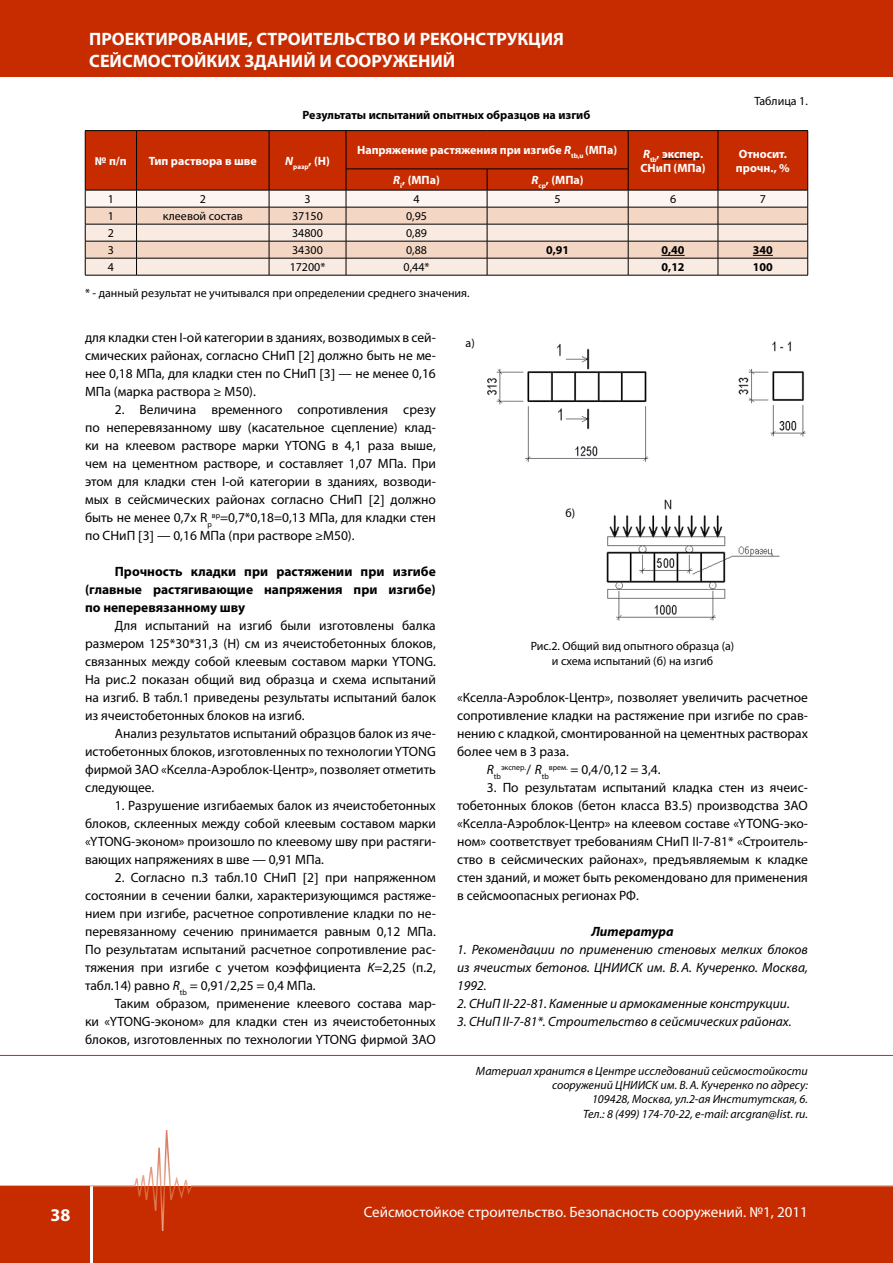
<style>
.page{position:relative;width:893px;height:1263px;background:#fff}
.page>*{position:absolute;margin:0;border:0;box-sizing:border-box;transform-origin:0 0}
.t1{font:700 18px/21.6px "Myriad Pro";color:#fff}
.t2{font:15px "Myriad Pro";color:#fff}
.t3{font:13.5px/18px "Myriad Pro";color:#000;text-align:justify}
.t4{font:italic 13.5px/18px "Myriad Pro";color:#000;text-align:justify}
.t5{font:700 13.5px "Myriad Pro";color:#000}
.t6{font:italic 700 13.5px "Myriad Pro";color:#000}
.t7{font:12px/14.4px "Myriad Pro";color:#000;text-align:center}
.t8{font:italic 12px/14.4px "Myriad Pro";color:#000;text-align:right}
.t9{font:700 12px/14.4px "Myriad Pro";color:#fff}
.t10{font:700 12px "Myriad Pro";color:#000}
.t11{font:7.8px "Myriad Pro";color:#000}
.t12{font:700 6.9px "Myriad Pro";color:#fff}
.s1{font-style:italic}
.s2{font-size:13.5px}
.s3{font-style:italic;font-size:13.5px}
</style>
<div class="page">
<div style="left:0;top:0;width:893px;height:77px;background:#c72c00"></div>
<div style="left:94px;top:1186px;width:799px;height:77px;background:#c72c00"></div>
<svg style="left:0;top:1130px;width:893px;height:56px"></svg>
<svg style="left:94px;top:1186px;width:799px;height:45px"></svg>
<div style="left:0;top:1186px;width:89px;height:77px;background:#c72c00"></div>
<img style="left:487px;top:341px;width:319px;height:280px">
<hr style="left:85px;top:130px;width:52px;height:1px;background:#000">
<hr style="left:137px;top:130px;width:132px;height:1px;background:#000">
<hr style="left:269px;top:130px;width:77px;height:1px;background:#000">
<hr style="left:346px;top:130px;width:141px;height:1px;background:#000">
<hr style="left:487px;top:130px;width:141px;height:1px;background:#000">
<hr style="left:628px;top:130px;width:90px;height:1px;background:#000">
<hr style="left:718px;top:130px;width:90px;height:1px;background:#000">
<hr style="left:85px;top:275px;width:52px;height:1px;background:#000">
<hr style="left:137px;top:275px;width:132px;height:1px;background:#000">
<hr style="left:269px;top:275px;width:77px;height:1px;background:#000">
<hr style="left:346px;top:275px;width:141px;height:1px;background:#000">
<hr style="left:487px;top:275px;width:141px;height:1px;background:#000">
<hr style="left:628px;top:275px;width:90px;height:1px;background:#000">
<hr style="left:718px;top:275px;width:90px;height:1px;background:#000">
<svg style="left:85px;top:131px;width:723px;height:144px;background:#d78f77"></svg>
<hr style="left:0;top:1055px;width:893px;height:1px;background:#c72c00">
<p class="t1" style="left:89px;top:28px;width:476px">ПРОЕКТИРОВАНИЕ, СТРОИТЕЛЬСТВО И РЕКОНСТРУКЦИЯ<br>СЕЙСМОСТОЙКИХ ЗДАНИЙ И СООРУЖЕНИЙ</p>
<p class="t10" style="left:303px;top:107px;width:289px">Результаты испытаний опытных образцов на изгиб</p>
<p class="t7" style="left:754px;top:93px;width:55px">Таблица 1.</p>
<p class="t9" style="left:95px;top:153px;width:33px">№ п/п</p>
<p class="t9" style="left:149px;top:153px;width:110px">Тип раствора в шве</p>
<p class="t12" style="left:285px;top:162px;width:46px"><sup>N</sup>разр<sup>,</sup> <sup>(Н)</sup></p>
<p class="t9" style="left:357px;top:143px;width:262px">Напряжение растяжения при изгибе <span class="s1">R</span><sub>tb,u</sub> (МПа)</p>
<p class="t9" style="left:640px;top:146px;width:67px"><span class="s1">R</span><sub>tb</sub>, экспер.<br>СНиП (МПа)</p>
<p class="t9" style="left:736px;top:146px;width:55px">Относит. прочн., %</p>
<p class="t9" style="left:393px;top:172px;width:48px"><span class="s1">R</span><sub>i</sub>, (МПа)</p>
<p class="t9" style="left:532px;top:172px;width:53px"><span class="s1">R</span><sub>ср</sub>, (МПа)</p>
<p class="t7" style="left:108px;top:192px;width:8px">1</p>
<p class="t7" style="left:200px;top:192px;width:8px">2</p>
<p class="t7" style="left:304px;top:192px;width:8px">3</p>
<p class="t7" style="left:413px;top:192px;width:8px">4</p>
<p class="t7" style="left:555px;top:192px;width:8px">5</p>
<p class="t7" style="left:670px;top:192px;width:8px">6</p>
<p class="t7" style="left:760px;top:192px;width:8px">7</p>
<p class="t7" style="left:108px;top:209px;width:8px">1</p>
<p class="t7" style="left:163px;top:209px;width:81px">клеевой состав</p>
<p class="t7" style="left:292px;top:209px;width:32px">37150</p>
<p class="t7" style="left:406px;top:209px;width:22px">0,95</p>
<p class="t7" style="left:108px;top:226px;width:8px">2</p>
<p class="t7" style="left:292px;top:226px;width:32px">34800</p>
<p class="t7" style="left:406px;top:226px;width:22px">0,89</p>
<p class="t7" style="left:108px;top:243px;width:8px">3</p>
<p class="t7" style="left:292px;top:243px;width:32px">34300</p>
<p class="t7" style="left:406px;top:243px;width:22px">0,88</p>
<p class="t10" style="left:546px;top:242px;width:25px">0,91</p>
<p class="t10" style="left:661px;top:242px;width:25px">0,40</p>
<p class="t10" style="left:753px;top:242px;width:21px">340</p>
<p class="t7" style="left:108px;top:260px;width:8px">4</p>
<p class="t7" style="left:290px;top:260px;width:37px">17200*</p>
<p class="t7" style="left:404px;top:260px;width:27px">0,44*</p>
<p class="t10" style="left:661px;top:259px;width:25px">0,12</p>
<p class="t10" style="left:753px;top:259px;width:21px">100</p>
<p class="t7" style="left:85px;top:286px;width:386px">* - данный результат не учитывался при определении среднего значения.</p>
<p class="t3" style="left:85px;top:328px;width:352px">для кладки стен I-ой категории в зданиях, возводимых в сей&shy;смических районах, согласно СНиП 2 должно быть не ме&shy;нее 0,18 МПа, для кладки стен по СНиП 3 — не менее 0,16<br>МПа (марка раствора ≥ М50).</p>
<p class="t3" style="left:85px;top:400px;width:352px;text-indent:30px">2. Величина временного сопротивления срезу по неперевязанному шву (касательное сцепление) клад&shy;ки на клеевом растворе марки YTONG в 4,1 раза выше, чем на цементном растворе, и составляет 1,07 МПа. При этом для кладки стен I-ой категории в зданиях, возводи&shy;мых в сейсмических районах согласно СНиП 2 должно быть не менее 0,7х R<sub>р</sub><sup>вр</sup>=0,7*0,18=0,13 МПа, для кладки стен по СНиП 3 — 0,16 МПа (при растворе ≥М50).</p>
<p class="t5" style="left:115px;top:563px;width:323px">Прочность кладки при растяжении при изгибе</p>
<p class="t5" style="left:85px;top:581px;width:352px">(главные растягивающие напряжения при изгибе)</p>
<p class="t5" style="left:85px;top:599px;width:162px">по неперевязанному шву</p>
<p class="t3" style="left:115px;top:616px;width:322px">Для испытаний на изгиб были изготовлены балка</p>
<p class="t3" style="left:85px;top:634px;width:352px">размером 125*30*31,3 (H) см из ячеистобетонных блоков,</p>
<p class="t3" style="left:85px;top:652px;width:352px">связанных между собой клеевым составом марки YTONG.</p>
<p class="t3" style="left:85px;top:670px;width:352px">На рис.2 показан общий вид образца и схема испытаний</p>
<p class="t3" style="left:85px;top:688px;width:352px">на изгиб. В табл.1 приведены результаты испытаний балок</p>
<p class="t3" style="left:85px;top:706px;width:221px">из ячеистобетонных блоков на изгиб.</p>
<p class="t3" style="left:115px;top:724px;width:323px">Анализ результатов испытаний образцов балок из яче-</p>
<p class="t3" style="left:85px;top:742px;width:352px">истобетонных блоков, изготовленных по технологии YTONG</p>
<p class="t3" style="left:85px;top:760px;width:352px">фирмой ЗАО «Кселла-Аэроблок-Центр», позволяет отметить</p>
<p class="t3" style="left:85px;top:778px;width:71px">следующее.</p>
<p class="t3" style="left:85px;top:796px;width:352px;text-indent:30px">1. Разрушение изгибаемых балок из ячеистобетонных блоков, склеенных между собой клеевым составом марки «YTONG-эконом» произошло по клеевому шву при растяги&shy;вающих напряжениях в шве — 0,91 МПа.</p>
<p class="t3" style="left:115px;top:868px;width:323px">2. Согласно п.3 табл.10 СНиП 2 при напряженном</p>
<p class="t3" style="left:85px;top:886px;width:352px">состоянии в сечении балки, характеризующимся растяже-</p>
<p class="t3" style="left:85px;top:904px;width:352px">нием при изгибе, расчетное сопротивление кладки по не-</p>
<p class="t3" style="left:85px;top:922px;width:352px">перевязанному сечению принимается равным 0,12 МПа.</p>
<p class="t3" style="left:85px;top:940px;width:352px">По результатам испытаний расчетное сопротивление рас-</p>
<p class="t3" style="left:85px;top:958px;width:352px">тяжения при изгибе с учетом коэффициента <span class="s1">K</span>=2,25 (п.2,</p>
<p class="t3" style="left:85px;top:976px;width:232px">табл.14) равно <span class="s1">R</span><sub>tb</sub> = 0,91 / 2,25 = 0,4 МПа.</p>
<p class="t3" style="left:115px;top:994px;width:323px">Таким образом, применение клеевого состава мар-</p>
<p class="t3" style="left:85px;top:1012px;width:352px">ки «YTONG-эконом» для кладки стен из ячеистобетонных</p>
<p class="t3" style="left:85px;top:1030px;width:352px">блоков, изготовленных по технологии YTONG фирмой ЗАО</p>
<p class="t7" style="left:466px;top:335px;width:11px">а)</p>
<p class="t7" style="left:566px;top:505px;width:11px">б)</p>
<p class="t7" style="left:531px;top:639px;width:205px">Рис.2. Общий вид опытного образца (а) и схема испытаний (б) на изгиб</p>
<p class="t3" style="left:457px;top:688px;width:352px">«Кселла-Аэроблок-Центр», позволяет увеличить расчетное сопротивление кладки на растяжение при изгибе по срав&shy;нению с кладкой, смонтированной на цементных растворах более чем в 3 раза.</p>
<p class="t11" style="left:487px;top:771px;width:16px"><sup>R</sup>tb</p>
<p class="t11" style="left:501px;top:762px;width:49px">экспер. <span class="s2">/</span> <span class="s3">R</span>tb</p>
<p class="t3" style="left:549px;top:760px;width:113px"><sup>врем.</sup> = 0,4 / 0,12 = 3,4.</p>
<p class="t3" style="left:457px;top:778px;width:352px;text-indent:30px">3. По результатам испытаний кладка стен из ячеис&shy;тобетонных блоков (бетон класса В3.5) производства ЗАО «Кселла-Аэроблок-Центр» на клеевом составе «YTONG-эко&shy;ном» соответствует требованиям СНиП II-7-81* «Строитель&shy;ство в сейсмических районах», предъявляемым к кладке стен зданий, и может быть рекомендовано для применения в сейсмоопасных регионах РФ.</p>
<p class="t6" style="left:591px;top:923px;width:84px">Литература</p>
<p class="t4" style="left:457px;top:940px;width:352px">1. Рекомендации по применению стеновых мелких блоков из ячеистых бетонов. ЦНИИСК им. В.А. Кучеренко. Москва, 1992.</p>
<p class="t4" style="left:457px;top:994px;width:334px">2. СНиП II-22-81. Каменные и армокаменные конструкции.</p>
<p class="t4" style="left:457px;top:1012px;width:336px">3. СНиП II-7-81*. Строительство в сейсмических районах.</p>
<p class="t8" style="left:476px;top:1063px;width:333px">Материал хранится в Центре исследований сейсмостойкости сооружений ЦНИИСК им. В. А. Кучеренко по адресу:<br>109428, Москва, ул.2-ая Институтская, 6.<br>Тел.: 8 (499) 174-70-22, e-mail: arcgran@list. ru.</p>
<p class="t1" style="left:51px;top:1203px;width:21px">38</p>
<p class="t2" style="left:364px;top:1202px;width:446px">Сейсмостойкое строительство. Безопасность сооружений. №1, 2011</p>
</div>
